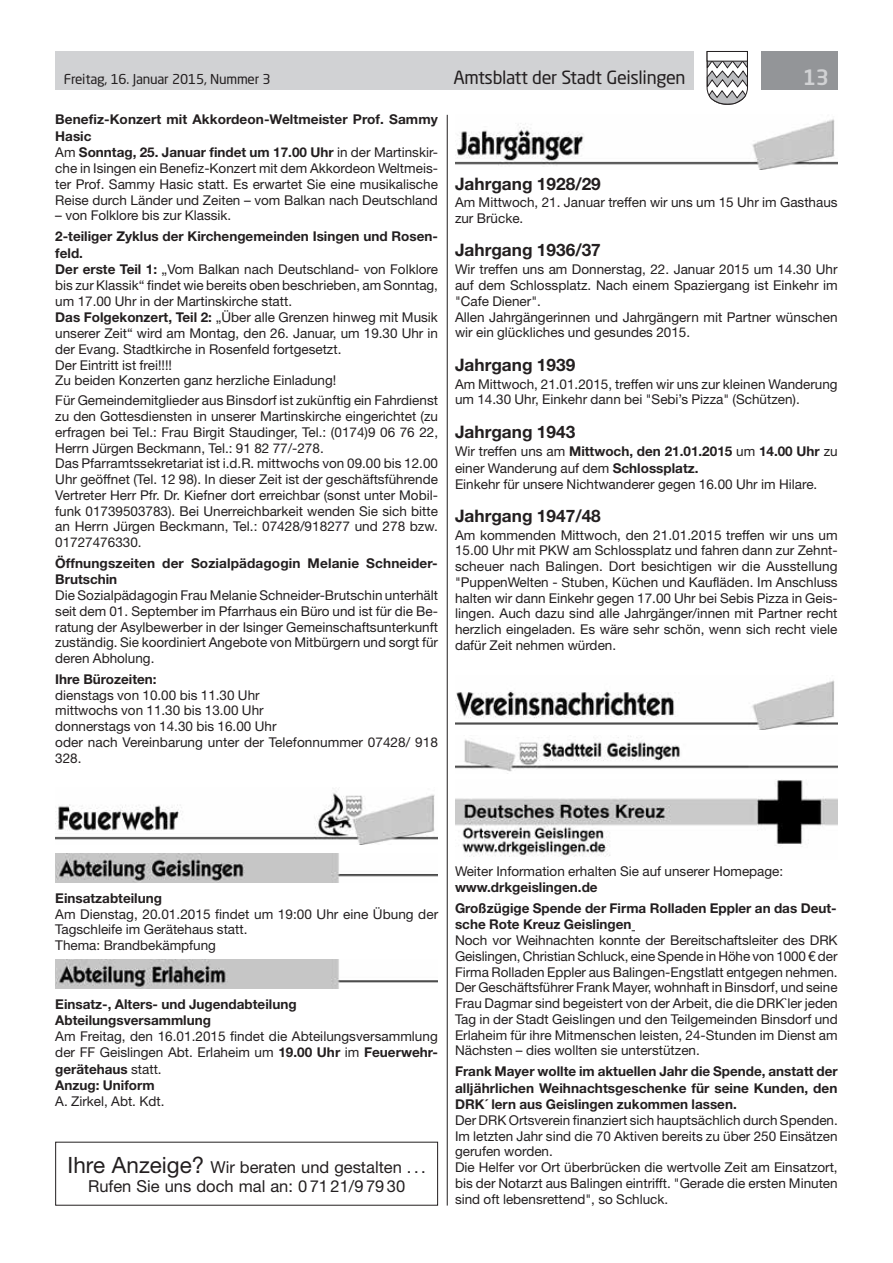
<style>
.page{position:relative;width:893px;height:1263px;background:#fff}
.page>*{position:absolute;margin:0;border:0;box-sizing:border-box;transform-origin:0 0}
.t1{font:500 21px "Neo Sans Std";color:#d1d2d4}
.t2{font:18px "Neo Sans Std";letter-spacing:-.02em;color:#231f20}
.t3{font:700 17.25px "Helvetica Neue LT Std";color:#231f20}
.t4{font:16.5px/19.8px "Helvetica Neue";color:#231f20;text-align:center}
.t5{font:13.5px/15.8px "Helvetica Neue LT Std";color:#231f20}
.t6{font:700 13.5px/16.5px "Helvetica Neue LT Std";color:#231f20}
.t7{font:13.5px "Neo Sans Std";letter-spacing:-.015em;color:#231f20}
.s1{font-weight:700}
.s2{font-size:22.5px}
</style>
<div class="page">
<div style="left:55px;top:51px;width:639px;height:38px;background:#d1d2d4"></div>
<div style="left:761px;top:51px;width:77px;height:38px;background:#939598"></div>
<svg style="left:706px;top:51px;width:42px;height:54px"></svg>
<div style="left:707px;top:51px;width:41px;height:10px;background:#fff;border:1px solid #231f20"></div>
<hr style="left:447px;top:115px;width:1px;height:1090px;background:#231f20">
<img style="left:55px;top:791px;width:383px;height:53px">
<img style="left:55px;top:854px;width:383px;height:29px">
<img style="left:55px;top:960px;width:383px;height:29px">
<img style="left:455px;top:119px;width:383px;height:50px">
<img style="left:455px;top:680px;width:383px;height:50px">
<img style="left:455px;top:736px;width:383px;height:38px">
<img style="left:455px;top:780px;width:383px;height:77px">
<p class="t7" style="left:64px;top:71px;width:209px">Freitag, 16. Januar 2015, Nummer 3</p>
<h2 class="t2" style="left:453px;top:66px;width:234px">Amtsblatt der Stadt Geislingen</h2>
<h1 class="t1" style="left:803px;top:64px;width:28px">13</h1>
<p class="t5" style="left:55px;top:111px;width:384px"><span class="s1">Benefiz-Konzert mit Akkordeon-Weltmeister Prof. Sammy Hasic<br></span>Am <span class="s1">Sonntag, 25. Januar findet um 17.00 Uhr</span> in der Martinskir&shy;che in Isingen ein Benefiz-Konzert mit dem Akkordeon Weltmeis&shy;ter Prof. Sammy Hasic statt. Es erwartet Sie eine musikalische Reise durch Länder und Zeiten – vom Balkan nach Deutschland</p>
<p class="t5" style="left:55px;top:208px;width:178px">– von Folklore bis zur Klassik.</p>
<p class="t5" style="left:55px;top:228px;width:384px"><span class="s1">2-teiliger Zyklus der Kirchengemeinden Isingen und Rosen&shy;feld.<br>Der erste Teil 1:</span> „Vom Balkan nach Deutschland- von Folklore bis zur Klassik“ findet wie bereits oben beschrieben, am Sonntag, um 17.00 Uhr in der Martinskirche statt.<br><span class="s1">Das Folgekonzert, Teil 2:</span> „Über alle Grenzen hinweg mit Musik unserer Zeit“ wird am Montag, den 26. Januar, um 19.30 Uhr in der Evang. Stadtkirche in Rosenfeld fortgesetzt.<br>Der Eintritt ist frei!!!!<br>Zu beiden Konzerten ganz herzliche Einladung!</p>
<p class="t5" style="left:55px;top:392px;width:384px">Für Gemeindemitglieder aus Binsdorf ist zukünftig ein Fahrdienst zu den Gottesdiensten in unserer Martinskirche eingerichtet (zu erfragen bei Tel.: Frau Birgit Staudinger, Tel.: (0174)9 06 76 22, Herrn Jürgen Beckmann, Tel.: 91 82 77/-278.<br>Das Pfarramtssekretariat ist i.d.R. mittwochs von 09.00 bis 12.00<br>Uhr geöffnet (Tel. 12 98). In dieser Zeit ist der geschäftsführende Vertreter Herr Pfr. Dr. Kiefner dort erreichbar (sonst unter Mobil&shy;funk 01739503783). Bei Unerreichbarkeit wenden Sie sich bitte an Herrn Jürgen Beckmann, Tel.: 07428/918277 und 278 bzw.<br>01727476330.</p>
<p class="t6" style="left:55px;top:554px;width:384px">Öffnungszeiten der Sozialpädagogin Melanie Schneider-<br>Brutschin</p>
<p class="t5" style="left:55px;top:587px;width:384px;text-align:justify">Die Sozialpädagogin Frau Melanie Schneider-Brutschin unterhält seit dem 01. September im Pfarrhaus ein Büro und ist für die Be&shy;ratung der Asylbewerber in der Isinger Gemeinschaftsunterkunft zuständig. Sie koordiniert Angebote von Mitbürgern und sorgt für deren Abholung.</p>
<p class="t6" style="left:55px;top:670px;width:103px">Ihre Bürozeiten:</p>
<p class="t5" style="left:55px;top:687px;width:384px">dienstags von 10.00 bis 11.30 Uhr<br>mittwochs von 11.30 bis 13.00 Uhr<br>donnerstags von 14.30 bis 16.00 Uhr<br>oder nach Vereinbarung unter der Telefonnummer 07428/ 918<br>328.</p>
<p class="t3" style="left:455px;top:173px;width:147px">Jahrgang 1928/29</p>
<p class="t5" style="left:455px;top:195px;width:384px">Am Mittwoch, 21. Januar treffen wir uns um 15 Uhr im Gasthaus zur Brücke.</p>
<p class="t3" style="left:455px;top:240px;width:147px">Jahrgang 1936/37</p>
<p class="t5" style="left:455px;top:261px;width:384px">Wir treffen uns am Donnerstag, 22. Januar 2015 um 14.30 Uhr auf dem Schlossplatz. Nach einem Spaziergang ist Einkehr im "Cafe Diener".<br>Allen Jahrgängerinnen und Jahrgängern mit Partner wünschen wir ein glückliches und gesundes 2015.</p>
<p class="t3" style="left:455px;top:354px;width:122px">Jahrgang 1939</p>
<p class="t5" style="left:455px;top:376px;width:384px">Am Mittwoch, 21.01.2015, treffen wir uns zur kleinen Wanderung um 14.30 Uhr, Einkehr dann bei "Sebi’s Pizza" (Schützen).</p>
<p class="t3" style="left:455px;top:421px;width:122px">Jahrgang 1943</p>
<p class="t5" style="left:455px;top:443px;width:384px;line-height:16.2px">Wir treffen uns am <span class="s1">Mittwoch, den 21.01.2015</span> um <span class="s1">14.00 Uhr</span> zu einer Wanderung auf dem <span class="s1">Schlossplatz.<br></span>Einkehr für unsere Nichtwanderer gegen 16.00 Uhr im Hilare.</p>
<p class="t3" style="left:455px;top:505px;width:147px">Jahrgang 1947/48</p>
<p class="t5" style="left:455px;top:527px;width:384px;text-align:justify">Am kommenden Mittwoch, den 21.01.2015 treffen wir uns um 15.00 Uhr mit PKW am Schlossplatz und fahren dann zur Zehnt&shy;scheuer nach Balingen. Dort besichtigen wir die Ausstellung "PuppenWelten - Stuben, Küchen und Kaufläden. Im Anschluss halten wir dann Einkehr gegen 17.00 Uhr bei Sebis Pizza in Geis&shy;lingen. Auch dazu sind alle Jahrgänger/innen mit Partner recht herzlich eingeladen. Es wäre sehr schön, wenn sich recht viele dafür Zeit nehmen würden.</p>
<p class="t6" style="left:55px;top:889px;width:108px">Einsatzabteilung</p>
<p class="t5" style="left:55px;top:906px;width:384px">Am Dienstag, 20.01.2015 findet um 19:00 Uhr eine Übung der<br>Tagschleife im Gerätehaus statt.<br>Thema: Brandbekämpfung</p>
<p class="t6" style="left:55px;top:995px;width:243px">Einsatz-, Alters- und Jugendabteilung<br>Abteilungsversammlung</p>
<p class="t5" style="left:55px;top:1028px;width:384px;line-height:16.5px">Am Freitag, den 16.01.2015 findet die Abteilungsversammlung der FF Geislingen Abt. Erlaheim um <span class="s1">19.00 Uhr</span> im <span class="s1">Feuerwehr&shy;gerätehaus</span> statt.<br><span class="s1">Anzug: Uniform</span></p>
<p class="t5" style="left:55px;top:1093px;width:111px">A. Zirkel, Abt. Kdt.</p>
<p class="t4" style="left:68px;top:1156px;width:360px"><span class="s2">Ihre Anzeige?</span> Wir beraten und gestalten .. .<br>Rufen Sie uns doch mal an: 0 71 21/9 79 30</p>
<p class="t5" style="left:455px;top:863px;width:330px">Weiter Information erhalten Sie auf unserer Homepage:</p>
<p class="t6" style="left:455px;top:877px;width:383px;line-height:20.7px">www.drkgeislingen.de<br>Großzügige Spende der Firma Rolladen Eppler an das Deut-</p>
<p class="t6" style="left:455px;top:916px;width:178px">sche Rote Kreuz Geislingen</p>
<p class="t5" style="left:455px;top:932px;width:384px;text-align:justify">Noch vor Weihnachten konnte der Bereitschaftsleiter des DRK Geislingen, Christian Schluck, eine Spende in Höhe von 1000 € der Firma Rolladen Eppler aus Balingen-Engstlatt entgegen nehmen.<br>Der Geschäftsführer Frank Mayer, wohnhaft in Binsdorf, und seine Frau Dagmar sind begeistert von der Arbeit, die die DRK`ler jeden Tag in der Stadt Geislingen und den Teilgemeinden Binsdorf und Erlaheim für ihre Mitmenschen leisten, 24-Stunden im Dienst am Nächsten – dies wollten sie unterstützen.</p>
<p class="t6" style="left:455px;top:1063px;width:384px;text-align:justify">Frank Mayer wollte im aktuellen Jahr die Spende, anstatt der alljährlichen Weihnachtsgeschenke für seine Kunden, den DRK´ lern aus Geislingen zukommen lassen.</p>
<p class="t5" style="left:455px;top:1112px;width:384px">Der DRK Ortsverein finanziert sich hauptsächlich durch Spenden.<br>Im letzten Jahr sind die 70 Aktiven bereits zu über 250 Einsätzen gerufen worden.<br>Die Helfer vor Ort überbrücken die wertvolle Zeit am Einsatzort, bis der Notarzt aus Balingen eintrifft. "Gerade die ersten Minuten sind oft lebensrettend", so Schluck.</p>
</div>
